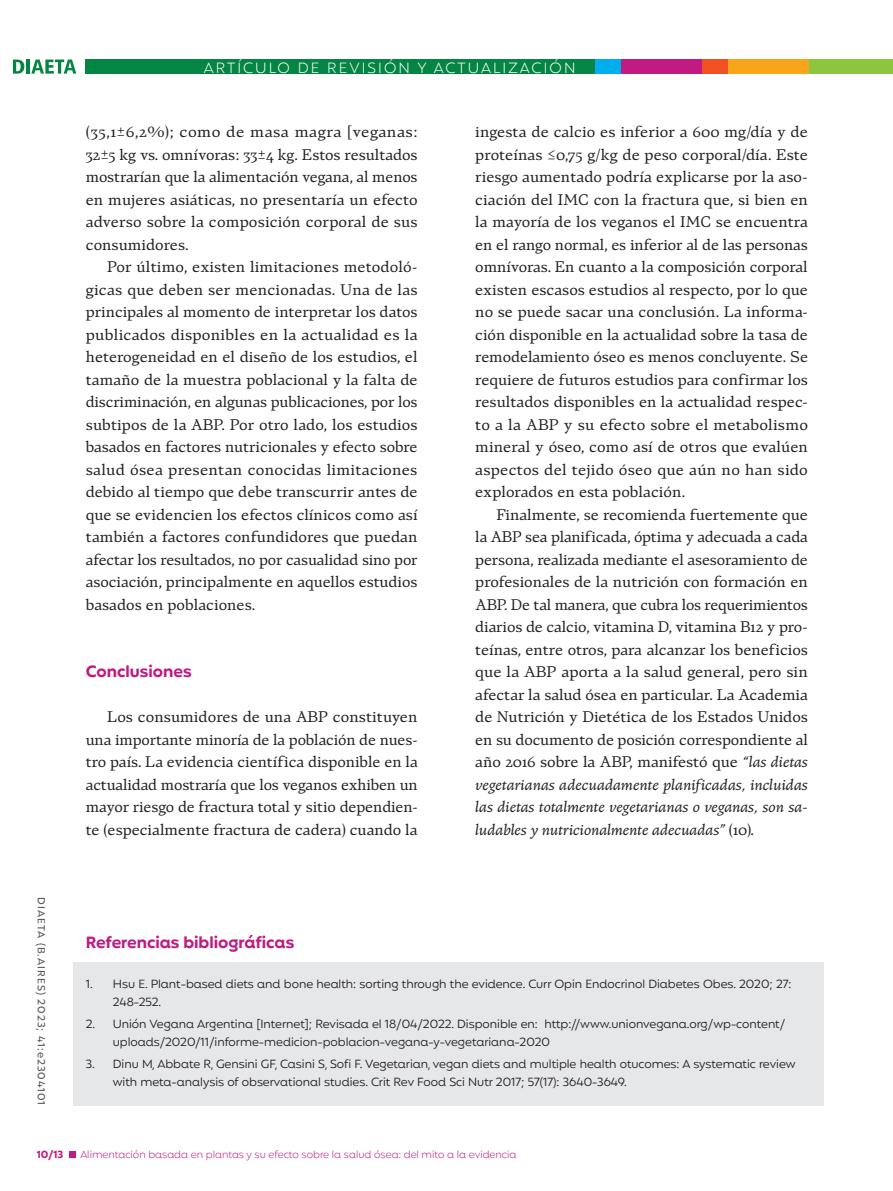
<style>
.page{position:relative;width:893px;height:1191px;background:#fff}
.page>*{position:absolute;margin:0;border:0;box-sizing:border-box;transform-origin:0 0}
.t1{font:700 16.5px "Mangueira";color:#bf1b82}
.t2{font:15px/22.5px "Teramo Txt Rg";color:#231f20;text-align:justify}
.t3{font:15px/22.5px "Teramo Txt Rg It";letter-spacing:-.01em;color:#231f20;text-align:justify}
.t4{font:300 15px "Mangueira";letter-spacing:.14em;color:#fff}
.t5{font:12px/18px "Mangueira";color:#231f20}
.t6{font:300 10.5px "Mangueira";color:#bf1b82}
.t7{font:500 10.5px "Mangueira";letter-spacing:.1em;color:#57585a}
.t8{font:700 10.5px "Mangueira";color:#bf1b82}
.s1{font-family:"Teramo Txt Rg It"}
.s2{font-family:"Teramo Txt Rg"}
</style>
<div class="page">
<div style="left:85px;top:60px;width:807px;height:14px;background:#058544"></div>
<div style="left:809px;top:60px;width:84px;height:14px;background:#8bc63e"></div>
<div style="left:727px;top:60px;width:82px;height:14px;background:#f9a51b"></div>
<div style="left:702px;top:60px;width:25px;height:14px;background:#f15122"></div>
<div style="left:620px;top:60px;width:82px;height:14px;background:#bf1b82"></div>
<div style="left:595px;top:60px;width:25px;height:14px;background:#00aeef"></div>
<div style="left:69px;top:1151px;width:6px;height:7px;background:#bf1b82"></div>
<svg style="left:13px;top:60px;width:11px;height:14px"></svg>
<hr style="left:26px;top:60px;width:4px;height:14px;background:#058544">
<svg style="left:31px;top:60px;width:45px;height:14px"></svg>
<div style="left:73px;top:962px;width:750px;height:62px;background:#e6e7e9"></div>
<div style="left:73px;top:1003px;width:750px;height:62px;background:#e6e7e9"></div>
<div style="left:73px;top:1043px;width:750px;height:62px;background:#e6e7e9"></div>
<p class="t4" style="left:204px;top:58px;width:373px">ARTÍCULO DE REVISIÓN Y ACTUALIZACIÓN</p>
<p class="t7" style="left:48px;top:897px;width:209px;rotate:90deg">DIAETA (B.AIRES) 2023; 41:e2304101</p>
<p class="t2" style="left:86px;top:120px;width:333px">(35,1±6,2%); como de masa magra [veganas:<br>32±5 kg vs. omnívoras: 33±4 kg. Estos resultados mostrarían que la alimentación vegana, al menos en mujeres asiáticas, no presentaría un efecto adverso sobre la composición corporal de sus consumidores.</p>
<p class="t2" style="left:86px;top:255px;width:333px;text-indent:21px">Por último, existen limitaciones metodoló&shy;gicas que deben ser mencionadas. Una de las principales al momento de interpretar los datos publicados disponibles en la actualidad es la heterogeneidad en el diseño de los estudios, el tamaño de la muestra poblacional y la falta de discriminación, en algunas publicaciones, por los subtipos de la ABP. Por otro lado, los estudios basados en factores nutricionales y efecto sobre salud ósea presentan conocidas limitaciones debido al tiempo que debe transcurrir antes de que se evidencien los efectos clínicos como así también a factores confundidores que puedan afectar los resultados, no por casualidad sino por asociación, principalmente en aquellos estudios basados en poblaciones.</p>
<p class="t1" style="left:86px;top:661px;width:107px">Conclusiones</p>
<p class="t2" style="left:86px;top:705px;width:333px;text-indent:21px">Los consumidores de una ABP constituyen una importante minoría de la población de nues&shy;tro país. La evidencia científica disponible en la actualidad mostraría que los veganos exhiben un mayor riesgo de fractura total y sitio dependien&shy;te (especialmente fractura de cadera) cuando la</p>
<p class="t2" style="left:475px;top:120px;width:334px">ingesta de calcio es inferior a 600 mg/día y de proteínas ≤0,75 g/kg de peso corporal/día. Este riesgo aumentado podría explicarse por la aso&shy;ciación del IMC con la fractura que, si bien en la mayoría de los veganos el IMC se encuentra en el rango normal, es inferior al de las personas omnívoras. En cuanto a la composición corporal existen escasos estudios al respecto, por lo que no se puede sacar una conclusión. La informa&shy;ción disponible en la actualidad sobre la tasa de remodelamiento óseo es menos concluyente. Se requiere de futuros estudios para confirmar los resultados disponibles en la actualidad respec&shy;to a la ABP y su efecto sobre el metabolismo mineral y óseo, como así de otros que evalúen aspectos del tejido óseo que aún no han sido explorados en esta población.</p>
<p class="t2" style="left:475px;top:503px;width:334px;text-indent:21px">Finalmente, se recomienda fuertemente que la ABP sea planificada, óptima y adecuada a cada persona, realizada mediante el asesoramiento de profesionales de la nutrición con formación en ABP. De tal manera, que cubra los requerimientos diarios de calcio, vitamina D, vitamina B12 y pro&shy;teínas, entre otros, para alcanzar los beneficios que la ABP aporta a la salud general, pero sin afectar la salud ósea en particular. La Academia de Nutrición y Dietética de los Estados Unidos en su documento de posición correspondiente al año 2016 sobre la ABP, manifestó que <span class="s1">“las dietas</span></p>
<p class="t3" style="left:475px;top:773px;width:334px">vegetarianas adecuadamente planificadas, incluidas las dietas totalmente vegetarianas o veganas, son sa&shy;ludables y nutricionalmente adecuadas” <span class="s2">(10).</span></p>
<p class="t1" style="left:86px;top:931px;width:210px">Referencias bibliográficas</p>
<p class="t5" style="left:113px;top:975px;width:680px;text-indent:-27px">1. Hsu E. Plant-based diets and bone health: sorting through the evidence. Curr Opin Endocrinol Diabetes Obes. 2020; 27:<br>248-252.</p>
<p class="t5" style="left:113px;top:1016px;width:674px;text-indent:-27px">2. Unión Vegana Argentina [Internet]; Revisada el 18/04/2022. Disponible en: http://www.unionvegana.org/wp-content/ uploads/2020/11/informe-medicion-poblacion-vegana-y-vegetariana-2020</p>
<p class="t5" style="left:113px;top:1056px;width:684px;text-indent:-27px">3. Dinu M, Abbate R, Gensini GF, Casini S, Sofi F. Vegetarian, vegan diets and multiple health otucomes: A systematic review with meta-analysis of observational studies. Crit Rev Food Sci Nutr 2017; 57(17): 3640-3649.</p>
<p class="t8" style="left:37px;top:1147px;width:28px">10/13</p>
<p class="t6" style="left:80px;top:1147px;width:438px">Alimentación basada en plantas y su efecto sobre la salud ósea: del mito a la evidencia</p>
</div>
